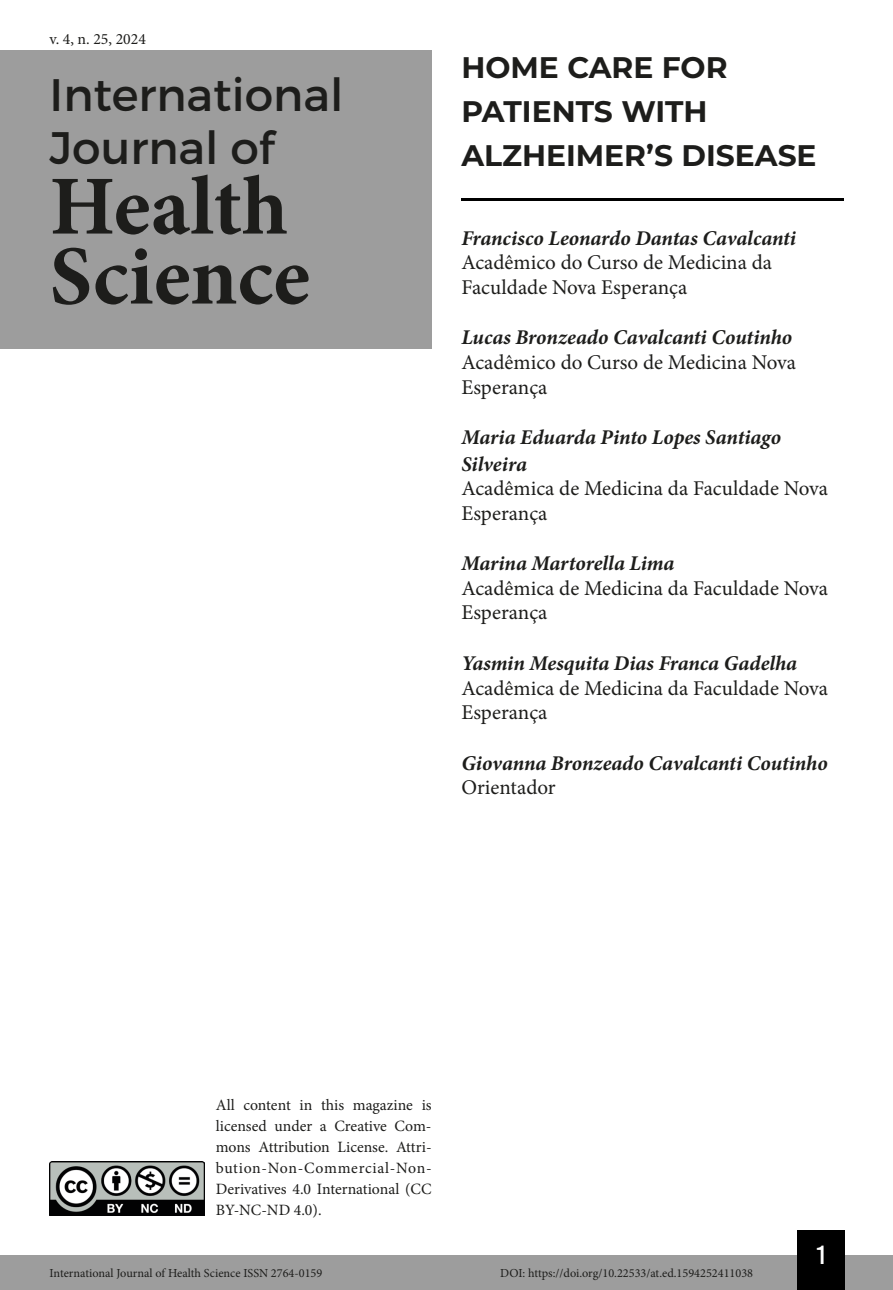
<style>
.page{position:relative;width:893px;height:1290px;background:#fff}
.page>*{position:absolute;margin:0;border:0;box-sizing:border-box;transform-origin:0 0}
.t1{font:700 84px/70px "Minion Pro";color:#1d1d1b}
.t2{font:45.5px/52.5px "Montserrat";color:#1d1d1b}
.t3{font:700 29.75px/43.8px "Montserrat";color:#1d1d1b}
.t4{font:26.25px "Bebas Kai";color:#fff}
.t5{font:21px/24.5px "Minion Pro";color:#1d1d1b}
.t6{font:italic 700 21px/26.2px "Minion Pro";letter-spacing:-.005em;color:#1d1d1b}
.t7{font:15.75px/21px "Minion Pro";color:#1d1d1b;text-align:justify}
.t8{font:12.25px "Minion Pro";color:#1d1d1b}
</style>
<div class="page">
<div style="left:0;top:1255px;width:893px;height:35px;background:#9d9d9d"></div>
<div style="left:797px;top:1230px;width:48px;height:60px;background:#000"></div>
<img style="left:50px;top:1161px;width:154px;height:54px">
<div style="left:0;top:50px;width:432px;height:298px;background:#9d9d9d"></div>
<hr style="left:461px;top:198px;width:382px;height:2px;background:#000">
<p class="t7" style="left:50px;top:28px;width:98px">v. 4, n. 25, 2024</p>
<h2 class="t2" style="left:50px;top:68px;width:295px">International<br>Journal of</h2>
<h1 class="t1" style="left:50px;top:171px;width:262px">Health<br>Science</h1>
<h3 class="t3" style="left:461px;top:44px;width:357px">HOME CARE FOR<br>PATIENTS WITH<br>ALZHEIMER’S DISEASE</h3>
<p class="t6" style="left:461px;top:224px;width:336px">Francisco Leonardo Dantas Cavalcanti</p>
<p class="t5" style="left:461px;top:250px;width:312px">Acadêmico do Curso de Medicina da<br>Faculdade Nova Esperança</p>
<p class="t6" style="left:461px;top:324px;width:332px">Lucas Bronzeado Cavalcanti Coutinho</p>
<p class="t5" style="left:461px;top:350px;width:336px">Acadêmico do Curso de Medicina Nova<br>Esperança</p>
<p class="t6" style="left:461px;top:424px;width:321px">Maria Eduarda Pinto Lopes Santiago<br>Silveira</p>
<p class="t5" style="left:461px;top:476px;width:368px">Acadêmica de Medicina da Faculdade Nova<br>Esperança</p>
<p class="t6" style="left:461px;top:550px;width:215px">Marina Martorella Lima</p>
<p class="t5" style="left:461px;top:576px;width:368px">Acadêmica de Medicina da Faculdade Nova<br>Esperança</p>
<p class="t6" style="left:461px;top:650px;width:337px">Yasmin Mesquita Dias Franca Gadelha</p>
<p class="t5" style="left:461px;top:676px;width:368px">Acadêmica de Medicina da Faculdade Nova<br>Esperança</p>
<p class="t6" style="left:461px;top:750px;width:368px">Giovanna Bronzeado Cavalcanti Coutinho</p>
<p class="t5" style="left:461px;top:775px;width:96px">Orientador</p>
<p class="t7" style="left:216px;top:1095px;width:217px">All content in this magazine is licensed under a Creative Com&shy;mons Attribution License. Attri&shy;bution-Non-Commercial-Non-Derivatives 4.0 International (CC BY-NC-ND 4.0).</p>
<p class="t4" style="left:817px;top:1241px;width:10px">1</p>
<p class="t8" style="left:50px;top:1265px;width:274px">International Journal of Health Science ISSN 2764-0159</p>
<p class="t8" style="left:500px;top:1265px;width:254px">DOI: https://doi.org/10.22533/at.ed.1594252411038</p>
</div>
